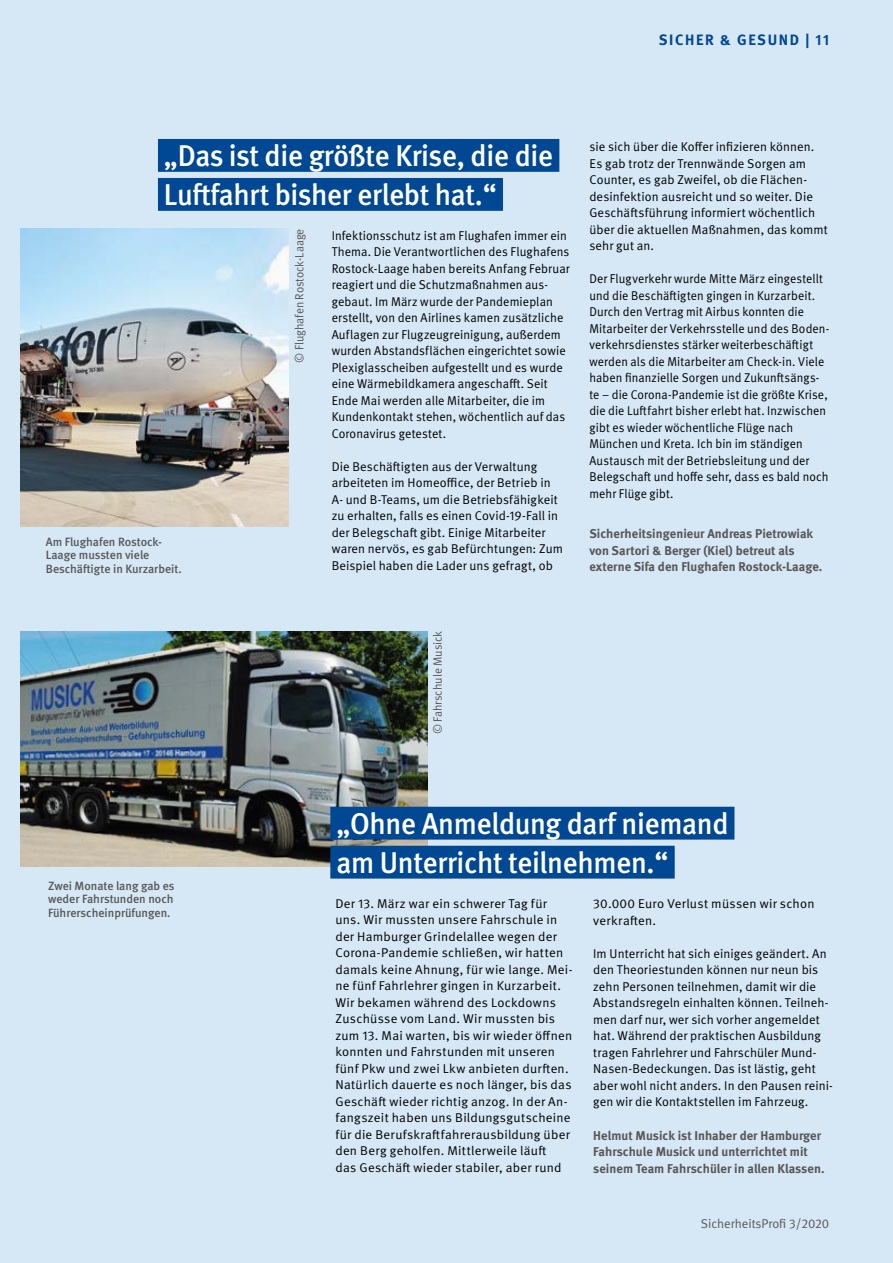
<style>
.page{position:relative;width:893px;height:1263px;background:#d6e8f6}
.page>*{position:absolute;margin:0;border:0;box-sizing:border-box;transform-origin:0 0}
.t1{font:500 30px/39px "DGUV Meta";letter-spacing:-.01em;color:#fff}
.t2{font:700 15px "DGUV Meta";letter-spacing:.11em;color:#004893}
.t3{font:12.75px/16.5px "DGUV Meta";letter-spacing:.01em;color:#000}
.t4{font:12.75px/16.5px "DGUV Meta";letter-spacing:.01em;color:#000;scale:.95 1}
.t5{font:700 12.75px/16.5px "DGUV Meta";letter-spacing:.005em;color:#585757}
.t6{font:12.75px "DGUV Meta";color:#585757}
.t7{font:500 12px/13.5px "DGUV Meta";color:#585757;text-align:justify}
.t8{font:12px "DGUV Meta";color:#585757}
</style>
<div class="page">
<img style="left:21px;top:229px;width:268px;height:297px">
<div style="left:158px;top:139px;width:401px;height:33px;background:#004893"></div>
<div style="left:158px;top:178px;width:345px;height:33px;background:#004893"></div>
<img style="left:21px;top:631px;width:407px;height:235px">
<div style="left:330px;top:807px;width:404px;height:32px;background:#004893"></div>
<div style="left:330px;top:846px;width:345px;height:32px;background:#004893"></div>
<p class="t2" style="left:659px;top:31px;width:172px">SICHER &amp; GESUND | 11</p>
<h1 class="t1" style="left:164px;top:137px;width:391px">„Das ist die größte Krise, die die<br>Luftfahrt bisher erlebt hat.“</h1>
<p class="t7" style="left:46px;top:535px;width:137px;text-align:left">Am Flughafen Rostock-<br>Laage mussten viele<br>Beschäftigte in Kurzarbeit.</p>
<p class="t8" style="left:292px;top:363px;width:136px;rotate:-90deg">© Flughafen Rostock-Laage</p>
<p class="t3" style="left:332px;top:228px;width:240px">Infektionsschutz ist am Flughafen immer ein Thema. Die Verantwortlichen des Flughafens Rostock-Laage haben bereits Anfang Februar reagiert und die Schutzmaßnahmen aus&shy;gebaut. Im März wurde der Pandemieplan erstellt, von den Airlines kamen zusätzliche Auflagen zur Flugzeugreinigung, außerdem wurden Abstandsflächen eingerichtet sowie Plexiglasscheiben aufgestellt und es wurde eine Wärmebildkamera angeschafft. Seit Ende Mai werden alle Mitarbeiter, die im Kundenkontakt stehen, wöchentlich auf das Coronavirus getestet.</p>
<p class="t3" style="left:332px;top:459px;width:233px">Die Beschäftigten aus der Verwaltung arbeiteten im Homeoffice, der Betrieb in A- und B-Teams, um die Betriebsfähigkeit zu erhalten, falls es einen Covid-19-Fall in der Belegschaft gibt. Einige Mitarbeiter waren nervös, es gab Befürchtungen: Zum Beispiel haben die Lader uns gefragt, ob</p>
<p class="t3" style="left:589px;top:139px;width:240px">sie sich über die Koffer infizieren können.<br>Es gab trotz der Trennwände Sorgen am Counter, es gab Zweifel, ob die Flächen&shy;desinfektion ausreicht und so weiter. Die Geschäftsführung informiert wöchentlich über die aktuellen Maßnahmen, das kommt sehr gut an.</p>
<p class="t4" style="left:589px;top:271px;width:254px">Der Flugverkehr wurde Mitte März eingestellt und die Beschäftigten gingen in Kurzarbeit.<br>Durch den Vertrag mit Airbus konnten die Mitarbeiter der Verkehrsstelle und des Boden&shy;verkehrsdienstes stärker weiterbeschäftigt werden als die Mitarbeiter am Check-in. Viele haben finanzielle Sorgen und Zukunftsängs&shy;te – die Corona-Pandemie ist die größte Krise, die die Luftfahrt bisher erlebt hat. Inzwischen gibt es wieder wöchentliche Flüge nach München und Kreta. Ich bin im ständigen Austausch mit der Betriebsleitung und der Belegschaft und hoffe sehr, dass es bald noch mehr Flüge gibt.</p>
<p class="t5" style="left:589px;top:526px;width:235px">Sicherheitsingenieur Andreas Pietrowiak von Sartori &amp; Berger (Kiel) betreut als externe Sifa den Flughafen Rostock-Laage.</p>
<p class="t8" style="left:431px;top:733px;width:104px;rotate:-90deg">©Fahrschule Musick</p>
<p class="t7" style="left:48px;top:879px;width:128px">Zwei Monate lang gab es weder Fahrstunden noch Führerscheinprüfungen.</p>
<h1 class="t1" style="left:336px;top:805px;width:394px">„Ohne Anmeldung darf niemand am Unterricht teilnehmen.“</h1>
<p class="t3" style="left:335px;top:895px;width:239px">Der 13. März war ein schwerer Tag für uns. Wir mussten unsere Fahrschule in der Hamburger Grindelallee wegen der Corona-Pandemie schließen, wir hatten damals keine Ahnung, für wie lange. Mei&shy;ne fünf Fahrlehrer gingen in Kurzarbeit.<br>Wir bekamen während des Lockdowns Zuschüsse vom Land. Wir mussten bis zum 13. Mai warten, bis wir wieder öffnen konnten und Fahrstunden mit unseren fünf Pkw und zwei Lkw anbieten durften.<br>Natürlich dauerte es noch länger, bis das Geschäft wieder richtig anzog. In der An&shy;fangszeit haben uns Bildungsgutscheine für die Berufskraftfahrerausbildung über den Berg geholfen. Mittlerweile läuft<br>das Geschäft wieder stabiler, aber rund</p>
<p class="t3" style="left:593px;top:896px;width:223px">30.000 Euro Verlust müssen wir schon verkraften.</p>
<p class="t3" style="left:593px;top:945px;width:241px">Im Unterricht hat sich einiges geändert. An den Theoriestunden können nur neun bis zehn Personen teilnehmen, damit wir die Abstandsregeln einhalten können. Teilneh&shy;men darf nur, wer sich vorher angemeldet hat. Während der praktischen Ausbildung tragen Fahrlehrer und Fahrschüler Mund-Nasen-Bedeckungen. Das ist lästig, geht aber wohl nicht anders. In den Pausen reini&shy;gen wir die Kontaktstellen im Fahrzeug.</p>
<p class="t5" style="left:593px;top:1127px;width:233px">Helmut Musick ist Inhaber der Hamburger<br>Fahrschule Musick und unterrichtet mit seinem Team Fahrschüler in allen Klassen.</p>
<p class="t6" style="left:701px;top:1216px;width:130px">SicherheitsProfi 3/2020</p>
</div>
